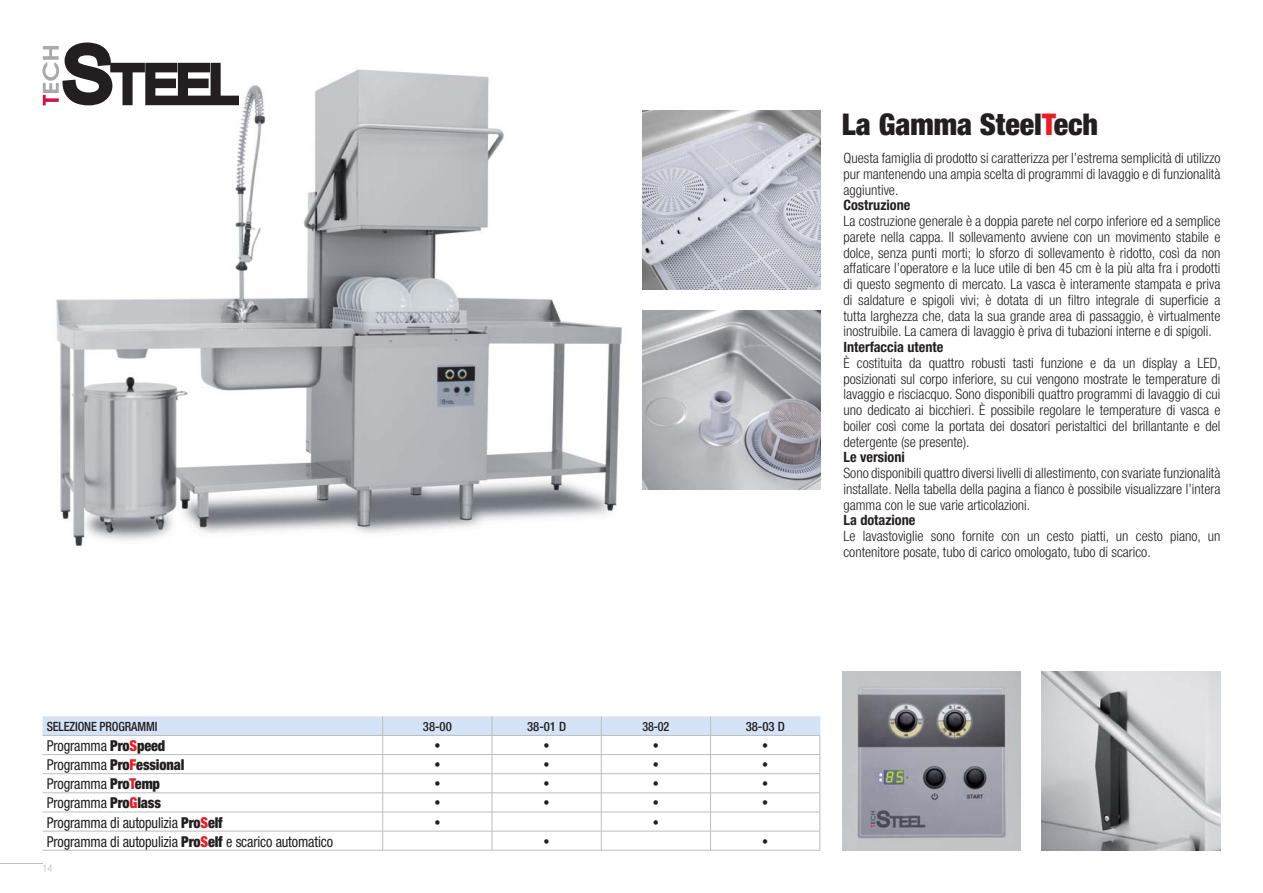
<style>
.page{position:relative;width:1263px;height:893px;background:#fff}
.page>*{position:absolute;margin:0;border:0;box-sizing:border-box;transform-origin:0 0}
.t1{font:900 condensed 30px "Helvetica Neue";color:#231f20}
.t2{font:condensed 15px "Helvetica Neue";letter-spacing:-.01em;color:#231f20;scale:.95 1}
.t3{font:900 condensed 15px "Helvetica Neue";letter-spacing:-.01em;color:#231f20;scale:.95 1}
.t4{font:300 condensed 14.25px/15.8px "Helvetica Neue";color:#231f20;text-align:justify}
.t5{font:700 condensed 14.25px "Helvetica Neue";color:#231f20}
.t6{font:500 condensed 12.75px "Helvetica Neue";letter-spacing:-.01em;color:#231f20;scale:.95 1}
.t7{font:300 condensed 12.75px "Helvetica Neue";color:#231f20;scale:.95 1}
.t8{font:500 condensed 12.75px "Helvetica Neue";letter-spacing:-.01em;color:#231f20}
.t9{font:300 condensed 10.5px "Helvetica Neue";color:#bbbdc0}
.s1{color:#ed1c24}
.s2{font-weight:900}
.s3{font-weight:900;color:#ed1c24}
.s4{font-weight:400}
</style>
<div class="page">
<hr style="left:0;top:863px;width:43px;height:1px;background:#bbbdc0">
<img style="left:43px;top:42px;width:609px;height:504px">
<svg style="left:43px;top:43px;width:196px;height:62px"></svg>
<img style="left:1042px;top:672px;width:178px;height:178px">
<img style="left:842px;top:672px;width:178px;height:178px">
<img style="left:642px;top:310px;width:179px;height:179px">
<img style="left:642px;top:111px;width:179px;height:178px">
<hr style="left:43px;top:850px;width:777px;height:1px;background:#bbbdc0">
<svg style="left:43px;top:716px;width:778px;height:134px"></svg>
<h1 class="t1" style="left:842px;top:113px;width:258px">La Gamma Steel<span class="s1">T</span>ech</h1>
<p class="t4" style="left:843px;top:151px;width:378px">Questa famiglia di prodotto si caratterizza per l’estrema semplicità di utilizzo pur mantenendo una ampia scelta di programmi di lavaggio e di funzionalità aggiuntive.</p>
<p class="t5" style="left:843px;top:200px;width:68px">Costruzione</p>
<p class="t4" style="left:843px;top:214px;width:378px">La costruzione generale è a doppia parete nel corpo inferiore ed a semplice parete nella cappa. Il sollevamento avviene con un movimento stabile e dolce, senza punti morti; lo sforzo di sollevamento è ridotto, così da non affaticare l’operatore e la luce utile di ben 45 cm è la più alta fra i prodotti di questo segmento di mercato. La vasca è interamente stampata e priva di saldature e spigoli vivi; è dotata di un filtro integrale di superficie a tutta larghezza che, data la sua grande area di passaggio, è virtualmente inostruibile. La camera di lavaggio è priva di tubazioni interne e di spigoli.</p>
<p class="t5" style="left:843px;top:342px;width:101px">Interfaccia utente</p>
<p class="t4" style="left:843px;top:356px;width:379px">È costituita da quattro robusti tasti funzione e da un display a LED, posizionati sul corpo inferiore, su cui vengono mostrate le temperature di lavaggio e risciacquo. Sono disponibili quattro programmi di lavaggio di cui uno dedicato ai bicchieri. È possibile regolare le temperature di vasca e boiler così come la portata dei dosatori peristaltici del brillantante e del detergente (se presente).</p>
<p class="t5" style="left:843px;top:452px;width:63px">Le versioni</p>
<p class="t4" style="left:843px;top:466px;width:378px">Sono disponibili quattro diversi livelli di allestimento, con svariate funzionalità installate. Nella tabella della pagina a fianco è possibile visualizzare l’intera gamma con le sue varie articolazioni.</p>
<p class="t5" style="left:843px;top:515px;width:73px">La dotazione</p>
<p class="t4" style="left:843px;top:529px;width:378px">Le lavastoviglie sono fornite con un cesto piatti, un cesto piano, un contenitore posate, tubo di carico omologato, tubo di scarico.</p>
<p class="t6" style="left:47px;top:722px;width:118px">SELEZIONE PROGRAMMI</p>
<p class="t8" style="left:423px;top:722px;width:30px">38-00</p>
<p class="t8" style="left:527px;top:722px;width:41px">38-01 D</p>
<p class="t6" style="left:642px;top:722px;width:30px">38-02</p>
<p class="t8" style="left:746px;top:722px;width:41px">38-03 D</p>
<p class="t2" style="left:47px;top:740px;width:126px">Programma <span class="s2">Pro</span><span class="s3">S</span><span class="s2">peed</span></p>
<p class="t7" style="left:434px;top:741px;width:8px">•</p>
<p class="t7" style="left:544px;top:741px;width:8px">•</p>
<p class="t7" style="left:653px;top:741px;width:8px">•</p>
<p class="t7" style="left:762px;top:741px;width:8px">•</p>
<p class="t3" style="left:47px;top:759px;width:146px"><span class="s4">Programma</span> Pro<span class="s1">F</span>essional</p>
<p class="t7" style="left:434px;top:760px;width:8px">•</p>
<p class="t7" style="left:544px;top:760px;width:8px">•</p>
<p class="t7" style="left:653px;top:760px;width:8px">•</p>
<p class="t7" style="left:762px;top:760px;width:8px">•</p>
<p class="t2" style="left:47px;top:779px;width:121px">Programma <span class="s2">Pro</span><span class="s3">T</span><span class="s2">emp</span></p>
<p class="t7" style="left:434px;top:779px;width:8px">•</p>
<p class="t7" style="left:544px;top:779px;width:8px">•</p>
<p class="t7" style="left:653px;top:779px;width:8px">•</p>
<p class="t7" style="left:762px;top:779px;width:8px">•</p>
<p class="t2" style="left:47px;top:798px;width:122px">Programma <span class="s2">Pro</span><span class="s3">G</span><span class="s2">lass</span></p>
<p class="t7" style="left:434px;top:798px;width:8px">•</p>
<p class="t7" style="left:544px;top:798px;width:8px">•</p>
<p class="t7" style="left:653px;top:798px;width:8px">•</p>
<p class="t7" style="left:762px;top:798px;width:8px">•</p>
<p class="t2" style="left:47px;top:817px;width:187px">Programma di autopulizia <span class="s2">Pro</span><span class="s3">S</span><span class="s2">elf</span></p>
<p class="t7" style="left:434px;top:817px;width:8px">•</p>
<p class="t7" style="left:653px;top:817px;width:8px">•</p>
<p class="t2" style="left:47px;top:836px;width:303px">Programma di autopulizia <span class="s2">Pro</span><span class="s3">S</span><span class="s2">elf</span> e scarico automatico</p>
<p class="t7" style="left:544px;top:837px;width:8px">•</p>
<p class="t7" style="left:762px;top:837px;width:8px">•</p>
<p class="t9" style="left:43px;top:864px;width:12px">14</p>
</div>
